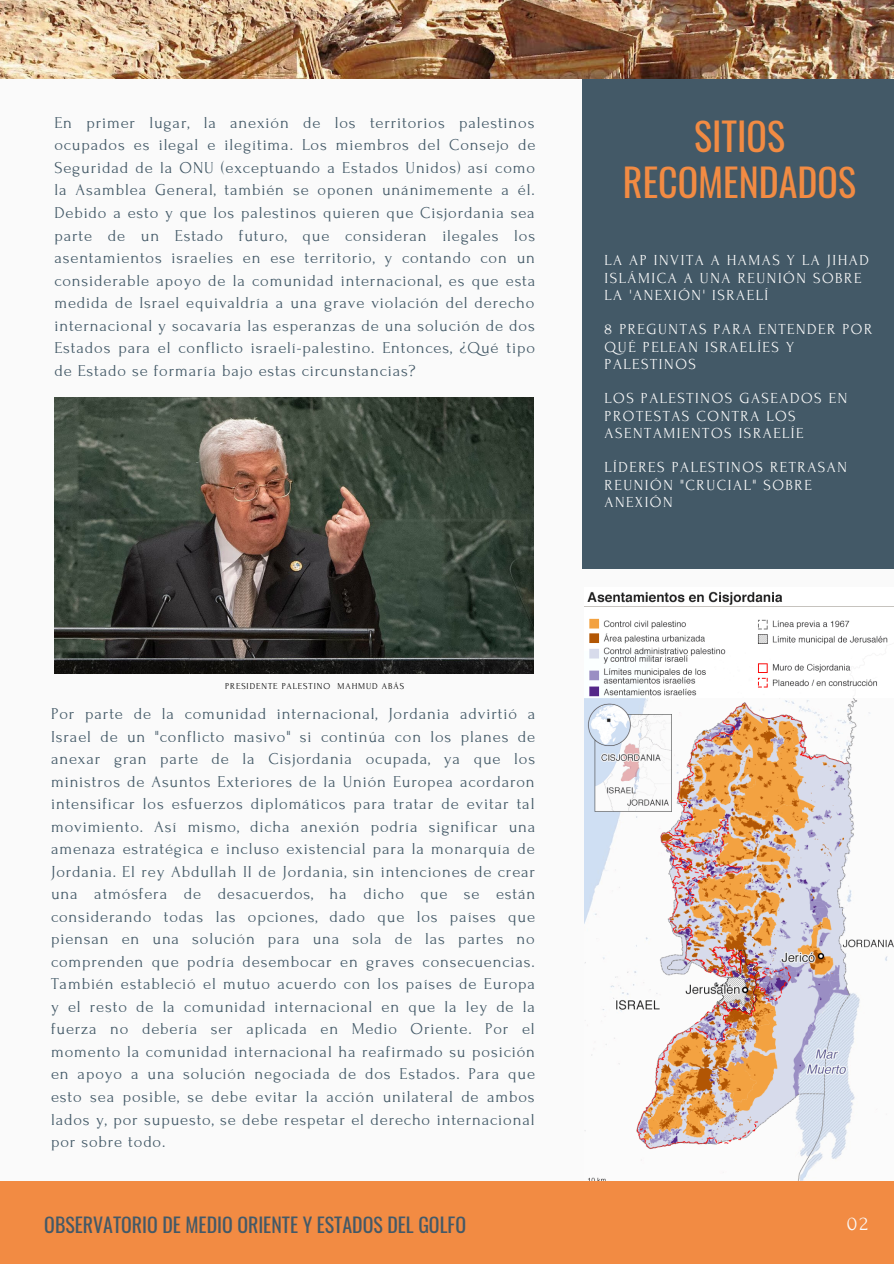
<style>
.page{position:relative;width:894px;height:1264px;background:#fff}
.page>*{position:absolute;margin:0;border:0;box-sizing:border-box;transform-origin:0 0}
.t1{font:37.95px/45.5px "Oswald";color:#f28b43;text-align:center}
.t2{font:19.8px "Oswald";color:#435967}
.t3{font:19.8px "Forum";color:#fafafa}
.t4{font:16.5px/22.5px "Forum";letter-spacing:.05em;color:#435967;text-align:justify}
.t5{font:15.3px/17.2px "Forum";letter-spacing:.1em;color:#fafafa}
.t6{font:9px "Forum";letter-spacing:.1em;color:#000}
</style>
<div class="page">
<div style="left:0;top:0;width:893px;height:1263px;background:#fafafa"></div>
<img style="left:584px;top:591px;width:309px;height:590px">
<div style="left:0;top:1181px;width:893px;height:82px;background:#f28b43"></div>
<img style="left:0;top:0;width:893px;height:78px">
<div style="left:582px;top:57px;width:311px;height:512px;background:#435967"></div>
<img style="left:54px;top:397px;width:479px;height:276px">
<p class="t4" style="left:54px;top:112px;width:482px">En primer lugar, la anexión de los territorios palestinos ocupados es ilegal e ilegítima. Los miembros del Consejo de Seguridad de la ONU (exceptuando a Estados Unidos) así como la Asamblea General, también se oponen unánimemente a él.<br>Debido a esto y que los palestinos quieren que Cisjordania sea parte de un Estado futuro, que consideran ilegales los asentamientos israelíes en ese territorio, y contando con un considerable apoyo de la comunidad internacional, es que esta medida de Israel equivaldría a una grave violación del derecho internacional y socavaría las esperanzas de una solución de dos Estados para el conflicto israelí-palestino. Entonces, ¿Qué tipo de Estado se formaría bajo estas circunstancias?</p>
<p class="t6" style="left:225px;top:681px;width:180px">PRESIDENTE PALESTINO MAHMUD ABÁS</p>
<p class="t4" style="left:51px;top:702px;width:485px">Por parte de la comunidad internacional, Jordania advirtió a Israel de un "conflicto masivo" si continúa con los planes de anexar gran parte de la Cisjordania ocupada, ya que los ministros de Asuntos Exteriores de la Unión Europea acordaron intensificar los esfuerzos diplomáticos para tratar de evitar tal movimiento. Así mismo, dicha anexión podría significar una amenaza estratégica e incluso existencial para la monarquía de Jordania. El rey Abdullah II de Jordania, sin intenciones de crear una atmósfera de desacuerdos, ha dicho que se están considerando todas las opciones, dado que los países que piensan en una solución para una sola de las partes no comprenden que podría desembocar en graves consecuencias.<br>También estableció el mutuo acuerdo con los países de Europa y el resto de la comunidad internacional en que la ley de la fuerza no debería ser aplicada en Medio Oriente. Por el momento la comunidad internacional ha reafirmado su posición en apoyo a una solución negociada de dos Estados. Para que esto sea posible, se debe evitar la acción unilateral de ambos lados y, por supuesto, se debe respetar el derecho internacional por sobre todo.</p>
<h1 class="t1" style="left:622px;top:112px;width:234px">SITIOS<br>RECOMENDADOS</h1>
<p class="t5" style="left:604px;top:252px;width:265px">LA AP INVITA A HAMAS Y LA JIHAD<br>ISLÁMICA A UNA REUNIÓN SOBRE<br>LA 'ANEXIÓN' ISRAELÍ</p>
<p class="t5" style="left:604px;top:321px;width:269px">8 PREGUNTAS PARA ENTENDER POR<br>QUÉ PELEAN ISRAELÍES Y<br>PALESTINOS</p>
<p class="t5" style="left:604px;top:390px;width:244px">LOS PALESTINOS GASEADOS EN<br>PROTESTAS CONTRA LOS<br>ASENTAMIENTOS ISRAELÍE</p>
<p class="t5" style="left:604px;top:459px;width:244px">LÍDERES PALESTINOS RETRASAN<br>REUNIÓN "CRUCIAL" SOBRE<br>ANEXIÓN</p>
<p class="t2" style="left:44px;top:1209px;width:423px">OBSERVATORIO DE MEDIO ORIENTE Y ESTADOS DEL GOLFO</p>
<p class="t3" style="left:846px;top:1212px;width:23px">02</p>
</div>
